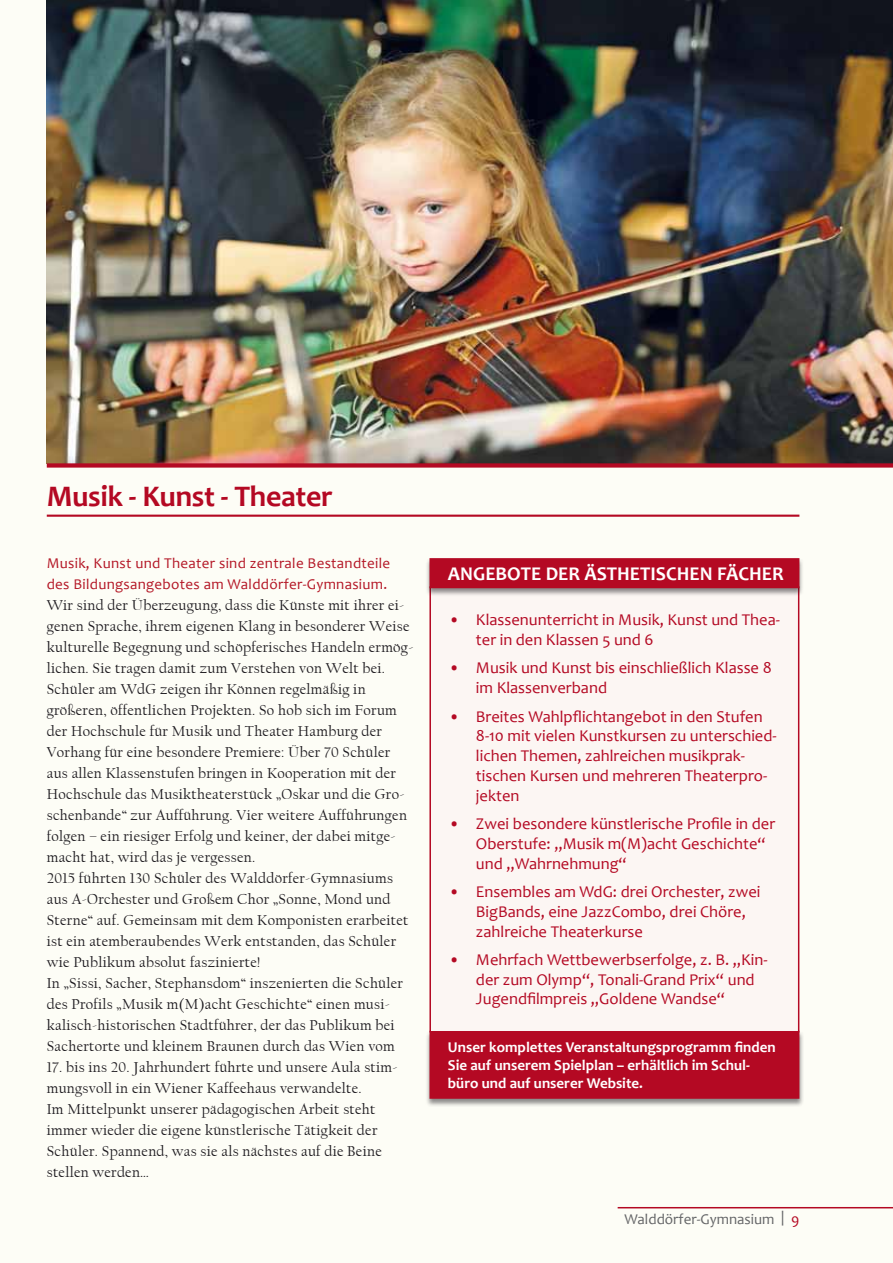
<style>
.page{position:relative;width:893px;height:1263px;background:#fdfdf6}
.page>*{position:absolute;margin:0;border:0;box-sizing:border-box;transform-origin:0 0}
.t1{font:700 30px "Candara";letter-spacing:-.01em;color:#b40923}
.t2{font:700 19.5px "Candara";color:#fff}
.t3{font:16.5px/19.8px "Candara";color:#b40923}
.t4{font:15px/21px "Californian FB";letter-spacing:.02em;color:#1a171c}
.t5{font:700 15px/18px "Candara";color:#fff}
.t6{font:15px/21px "Candara";letter-spacing:.02em;color:#b41726}
.t7{font:15px "Candara";color:#646567}
.s1{color:#b40923}
</style>
<div class="page">
<hr style="left:618px;top:1207px;width:275px;height:1px;background:#b40923">
<img style="left:47px;top:0;width:846px;height:463px">
<hr style="left:47px;top:515px;width:752px;height:2px;background:#b40923">
<div style="left:425px;top:1030px;width:379px;height:77px;background:#1a171c;opacity:.5"></div>
<div style="left:430px;top:1031px;width:369px;height:67px;background:#b40923"></div>
<div style="left:429px;top:1031px;width:370px;height:68px;border:2px solid #b40923"></div>
<div style="left:430px;top:587px;width:369px;height:445px;background:#fcf6f3"></div>
<div style="left:429px;top:586px;width:370px;height:446px;border:2px solid #b40923"></div>
<div style="left:425px;top:558px;width:379px;height:39px;background:#1a171c;opacity:.5"></div>
<div style="left:430px;top:559px;width:369px;height:28px;background:#b40923"></div>
<div style="left:429px;top:558px;width:370px;height:30px;border:2px solid #b40923"></div>
<div style="left:47px;top:463px;width:846px;height:5px;background:#b40923"></div>
<h1 class="t1" style="left:47px;top:477px;width:288px">Musik - Kunst - Theater</h1>
<p class="t6" style="left:47px;top:553px;width:345px">Musik, Kunst und Theater sind zentrale Bestandteile des Bildungsangebotes am Walddörfer-Gymnasium.</p>
<p class="t4" style="left:47px;top:595px;width:368px">Wir sind der Überzeugung, dass die Künste mit ihrer ei&shy;genen Sprache, ihrem eigenen Klang in besonderer Weise kulturelle Begegnung und schöpferisches Handeln ermög&shy;lichen. Sie tragen damit zum Verstehen von Welt bei.<br>Schüler am WdG zeigen ihr Können regelmäßig in größeren, öffentlichen Projekten. So hob sich im Forum der Hochschule für Musik und Theater Hamburg der Vorhang für eine besondere Premiere: Über 70 Schüler aus allen Klassenstufen bringen in Kooperation mit der Hochschule das Musiktheaterstück „Oskar und die Gro&shy;schenbande“ zur Aufführung. Vier weitere Aufführungen folgen – ein riesiger Erfolg und keiner, der dabei mitge&shy;macht hat, wird das je vergessen.<br>2015 führten 130 Schüler des Walddörfer-Gymnasiums aus A-Orchester und Großem Chor „Sonne, Mond und Sterne“ auf. Gemeinsam mit dem Komponisten erarbeitet ist ein atemberaubendes Werk entstanden, das Schüler wie Publikum absolut faszinierte!<br>In „Sissi, Sacher, Stephansdom“ inszenierten die Schüler des Profils „Musik m(M)acht Geschichte“ einen musi&shy;kalisch-historischen Stadtführer, der das Publikum bei Sachertorte und kleinem Braunen durch das Wien vom</p>
<p class="t4" style="left:47px;top:1057px;width:352px">17. bis ins 20. Jahrhundert führte und unsere Aula stim&shy;mungsvoll in ein Wiener Kaffeehaus verwandelte.<br>Im Mittelpunkt unserer pädagogischen Arbeit steht immer wieder die eigene künstlerische Tätigkeit der Schüler. Spannend, was sie als nächstes auf die Beine stellen werden…</p>
<h2 class="t2" style="left:448px;top:562px;width:13px">ANGEBOTE</h2>
<h2 class="t2" style="left:546px;top:562px;width:12px">DER</h2>
<h2 class="t2" style="left:584px;top:562px;width:12px">ÄSTHET</h2>
<h2 class="t2" style="left:650px;top:562px;width:18px">ISCHEN</h2>
<h2 class="t2" style="left:717px;top:562px;width:22px">FÄCHER</h2>
<p class="t3" style="left:476px;top:610px;width:305px;text-indent:-27px">• Klassenunterricht in Musik, Kunst und Thea&shy;ter in den Klassen 5 und 6</p>
<p class="t3" style="left:476px;top:658px;width:297px;text-indent:-27px">• Musik und Kunst bis einschließlich Klasse 8 im Klassenverband</p>
<p class="t3" style="left:476px;top:706px;width:302px;text-indent:-27px">• Breites Wahlpflichtangebot in den Stufen 8-10 mit vielen Kunstkursen zu unterschied&shy;lichen Themen, zahlreichen musikprak&shy;tischen Kursen und mehreren Theaterpro&shy;jekten</p>
<p class="t3" style="left:476px;top:814px;width:301px;text-indent:-27px">• Zwei besondere künstlerische Profile in der<br>Oberstufe: „Musik m(M)acht Geschichte“ und „Wahrnehmung“</p>
<p class="t3" style="left:476px;top:881px;width:286px;text-indent:-27px">• Ensembles am WdG: drei Orchester, zwei<br>BigBands, eine JazzCombo, drei Chöre, zahlreiche Theaterkurse</p>
<p class="t3" style="left:476px;top:949px;width:293px;text-indent:-27px">• Mehrfach Wettbewerbserfolge, z. B. „Kin&shy;der zum Olymp“, Tonali-Grand Prix“ und<br>Jugendfilmpreis „Goldene Wandse“</p>
<p class="t5" style="left:448px;top:1038px;width:329px">Unser komplettes Veranstaltungsprogramm finden<br>Sie auf unserem Spielplan – erhältlich im Schul&shy;büro und auf unserer Website.</p>
<p class="t7" style="left:624px;top:1209px;width:176px">Walddörfer-Gymnasium | <span class="s1">9</span></p>
</div>
